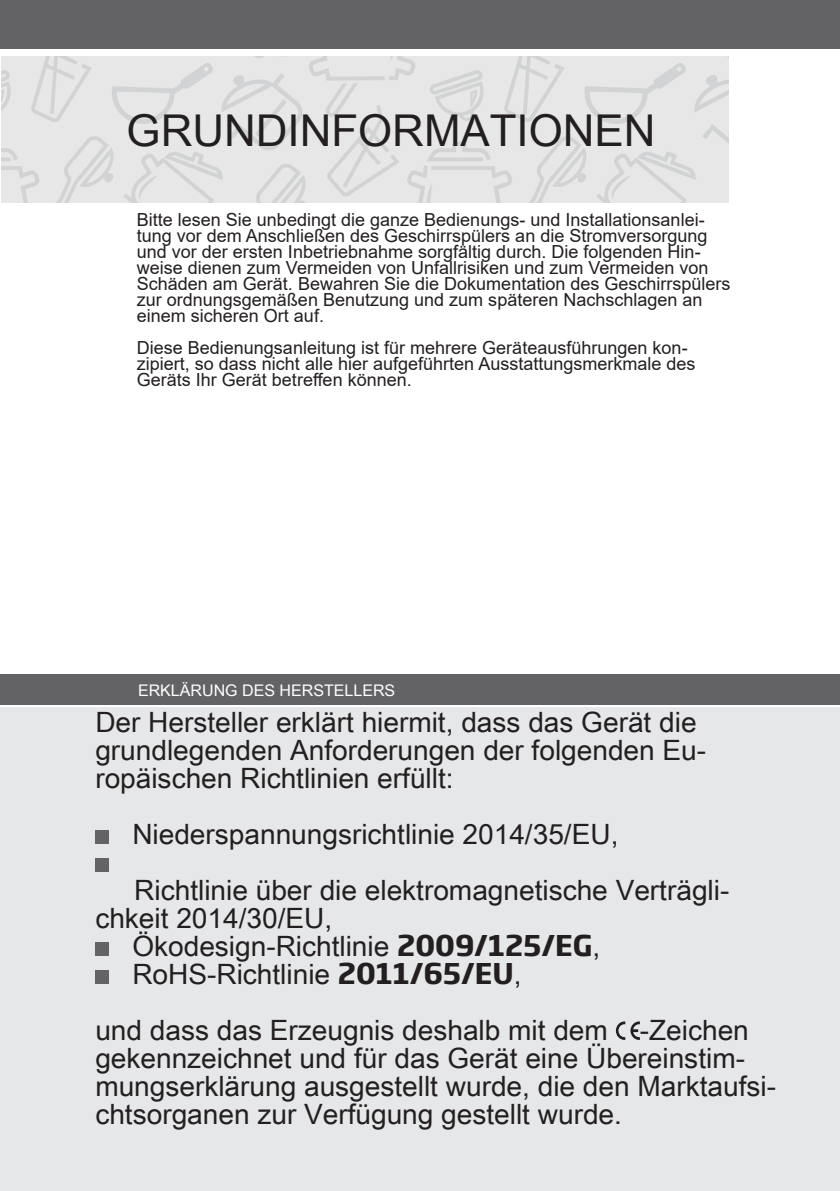
<style>
.page{position:relative;width:840px;height:1191px;background:#fff}
.page>*{position:absolute;margin:0;border:0;box-sizing:border-box;transform-origin:0 0}
.t1{font:43.8px "Arial Unicode MS";color:#231f20}
.BODY-PODSTAWOWE_szan{font:28px/28px "Arial Unicode MS";color:#231f20}
.t2{font:18px/16px "Arial";color:#231f20}
.BODY-PODSTAWOWE_szan-2{font:16px "Arial Unicode MS";color:#fff}
.s1{font-family:"Soho Gothic Pro";font-weight:700}
</style>
<div class="page">
<div style="left:0;top:0;width:839px;height:49px;background:#636366"></div>
<img style="left:2px;top:57px;width:726px;height:145px">
<div style="left:0;top:1092px;width:839px;height:99px;background:#e6e7e9"></div>
<div style="left:0;top:707px;width:839px;height:385px;background:#e6e7e9"></div>
<div style="left:95px;top:830px;width:14px;height:13px;background:#636366"></div>
<div style="left:95px;top:858px;width:14px;height:13px;background:#636366"></div>
<div style="left:95px;top:942px;width:14px;height:13px;background:#636366"></div>
<div style="left:95px;top:970px;width:14px;height:13px;background:#636366"></div>
<svg style="left:615px;top:1021px;width:24px;height:18px"></svg>
<div style="left:0;top:674px;width:839px;height:30px;background:#636366"></div>
<p class="t1" style="left:127px;top:99px;width:530px">GRUNDINFORMATIONEN</p>
<p class="t2" style="left:137px;top:211px;width:595px">Bitte lesen Sie unbedingt die ganze Bedienungs- und Installationsanlei&shy;tung vor dem Anschließen des Geschirrspülers an die Stromversorgung und vor der ersten Inbetriebnahme sorgfältig durch. Die folgenden Hin&shy;weise dienen zum Vermeiden von Unfallrisiken und zum Vermeiden von Schäden am Gerät. Bewahren Sie die Dokumentation des Geschirrspülers zur ordnungsgemäßen Benutzung und zum späteren Nachschlagen an einem sicheren Ort auf.</p>
<p class="t2" style="left:137px;top:339px;width:560px">Diese Bedienungsanleitung ist für mehrere Geräteausführungen kon&shy;zipiert, so dass nicht alle hier aufgeführten Ausstattungsmerkmale des<br>Geräts Ihr Gerät betreffen können.</p>
<p class="BODY-PODSTAWOWE_szan-2" style="left:138px;top:678px;width:258px">ERKLÄRUNG DES HERSTELLERS</p>
<p class="BODY-PODSTAWOWE_szan" style="left:95px;top:707px;width:612px">Der Hersteller erklärt hiermit, dass das Gerät die grundlegenden Anforderungen der folgenden Eu&shy;ropäischen Richtlinien erfüllt:</p>
<p class="BODY-PODSTAWOWE_szan" style="left:132px;top:819px;width:487px">Niederspannungsrichtlinie 2014/35/EU,</p>
<p class="BODY-PODSTAWOWE_szan" style="left:95px;top:875px;width:635px;text-indent:39px">Richtlinie über die elektromagnetische Verträgli&shy;chkeit 2014/30/EU,</p>
<p class="BODY-PODSTAWOWE_szan" style="left:132px;top:931px;width:469px">Ökodesign-Richtlinie <span class="s1">2009/125/EG</span>,</p>
<p class="BODY-PODSTAWOWE_szan" style="left:132px;top:959px;width:390px">RoHS-Richtlinie <span class="s1">2011/65/EU</span>,</p>
<p class="BODY-PODSTAWOWE_szan" style="left:95px;top:1015px;width:682px">und dass das Erzeugnis deshalb mit dem -Zeichen gekennzeichnet und für das Gerät eine Übereinstim&shy;mungserklärung ausgestellt wurde, die den Marktaufsi&shy;chtsorganen zur Verfügung gestellt wurde.</p>
</div>
